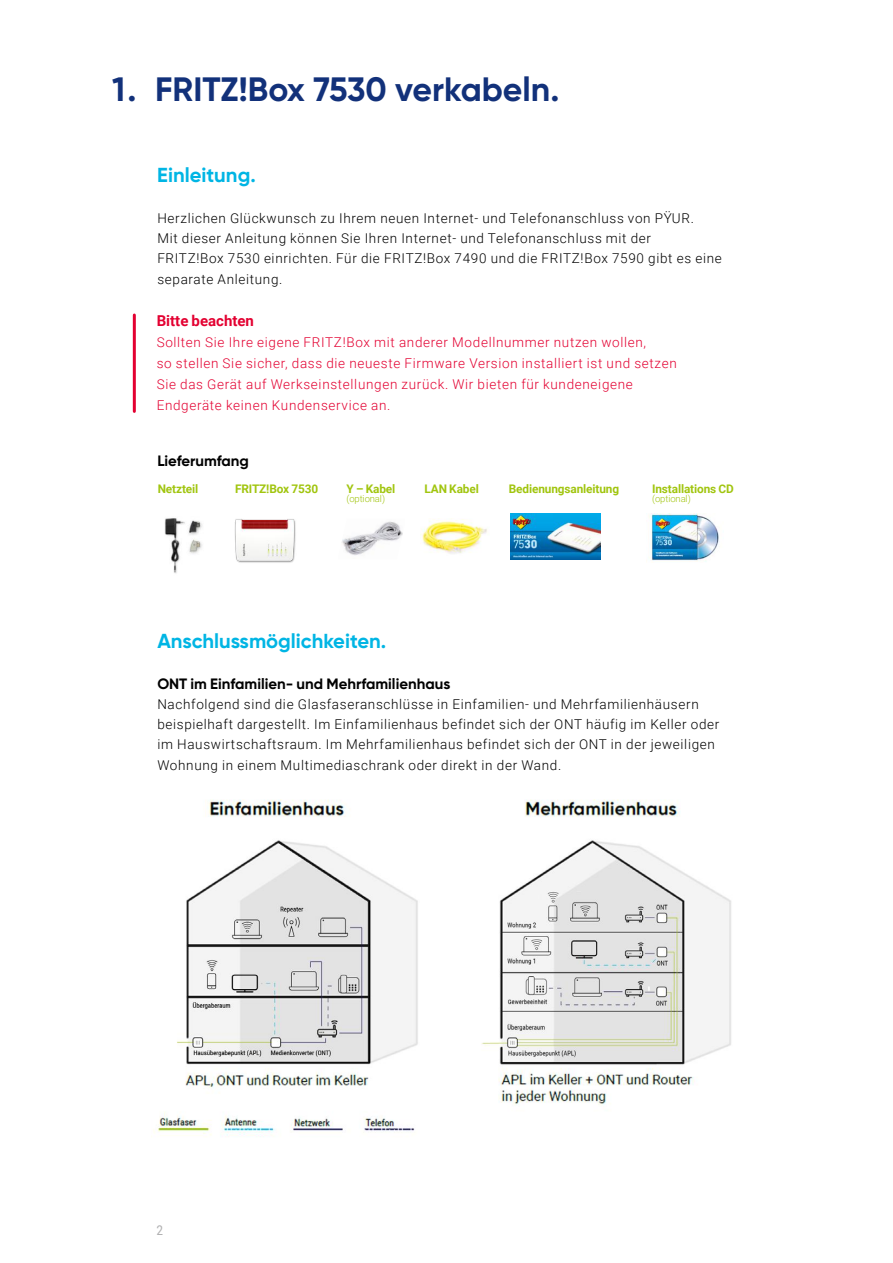
<style>
.page{position:relative;width:893px;height:1263px;background:#fff}
.page>*{position:absolute;margin:0;border:0;box-sizing:border-box;transform-origin:0 0}
.t1{font:700 33.75px "Gilroy";color:#12317a}
.t2{font:700 20.25px "Gilroy";color:#00b5e4}
.t3{font:700 15px "Gilroy";color:#000}
.t4{font:700 15px "Roboto";color:#e30031}
.t5{font:300 13.5px/20.2px "Roboto";letter-spacing:.05em;color:#000}
.t6{font:300 13.5px/21px "Roboto";letter-spacing:.05em;color:#e30031}
.t7{font:13.5px "Roboto Condensed";color:#b1b1b2}
.t8{font:700 11.85px "Roboto";letter-spacing:-.01em;color:#a1c50f}
.t9{font:300 9.45px "Roboto";letter-spacing:-.01em;color:#a1c50f}
</style>
<div class="page">
<hr style="left:133px;top:315px;width:3px;height:96px;background:#e30031">
<img style="left:421px;top:519px;width:66px;height:35px">
<img style="left:342px;top:521px;width:61px;height:34px">
<img style="left:234px;top:519px;width:62px;height:44px">
<img style="left:510px;top:514px;width:90px;height:45px">
<img style="left:649px;top:513px;width:70px;height:49px">
<img style="left:164px;top:518px;width:38px;height:56px">
<img style="left:153px;top:799px;width:265px;height:338px">
<img style="left:481px;top:799px;width:250px;height:306px">
<h1 class="t1" style="left:112px;top:68px;width:449px">1. FRITZ!Box 7530 verkabeln.</h1>
<h2 class="t2" style="left:157px;top:163px;width:100px">Einleitung.</h2>
<p class="t5" style="left:157px;top:207px;width:566px">Herzlichen Glückwunsch zu Ihrem neuen Internet- und Telefonanschluss von PŸUR.<br>Mit dieser Anleitung können Sie Ihren Internet- und Telefonanschluss mit der<br>FRITZ!Box 7530 einrichten. Für die FRITZ!Box 7490 und die FRITZ!Box 7590 gibt es eine separate Anleitung.</p>
<p class="t4" style="left:157px;top:310px;width:99px">Bitte beachten</p>
<p class="t6" style="left:157px;top:331px;width:522px">Sollten Sie Ihre eigene FRITZ!Box mit anderer Modellnummer nutzen wollen,<br>so stellen Sie sicher, dass die neueste Firmware Version installiert ist und setzen Sie das Gerät auf Werkseinstellungen zurück. Wir bieten für kundeneigene Endgeräte keinen Kundenservice an.</p>
<p class="t3" style="left:157px;top:451px;width:93px">Lieferumfang</p>
<p class="t8" style="left:158px;top:480px;width:42px">Netzteil</p>
<p class="t8" style="left:235px;top:480px;width:85px">FRITZ!Box 7530</p>
<p class="t8" style="left:346px;top:480px;width:50px">Y – Kabel</p>
<p class="t9" style="left:346px;top:492px;width:40px">(optional)</p>
<p class="t8" style="left:424px;top:480px;width:56px">LAN Kabel</p>
<p class="t8" style="left:509px;top:480px;width:112px">Bedienungsanleitung</p>
<p class="t8" style="left:652px;top:480px;width:83px">Installations CD</p>
<p class="t9" style="left:652px;top:492px;width:40px">(optional)</p>
<h2 class="t2" style="left:157px;top:628px;width:230px">Anschlussmöglichkeiten.</h2>
<p class="t3" style="left:157px;top:674px;width:295px">ONT im Einfamilien- und Mehrfamilienhaus</p>
<p class="t5" style="left:157px;top:693px;width:564px">Nachfolgend sind die Glasfaseranschlüsse in Einfamilien- und Mehrfamilienhäusern beispielhaft dargestellt. Im Einfamilienhaus befindet sich der ONT häufig im Keller oder im Hauswirtschaftsraum. Im Mehrfamilienhaus befindet sich der ONT in der jeweiligen Wohnung in einem Multimediaschrank oder direkt in der Wand.</p>
<p class="t7" style="left:156px;top:1221px;width:8px">2</p>
</div>
